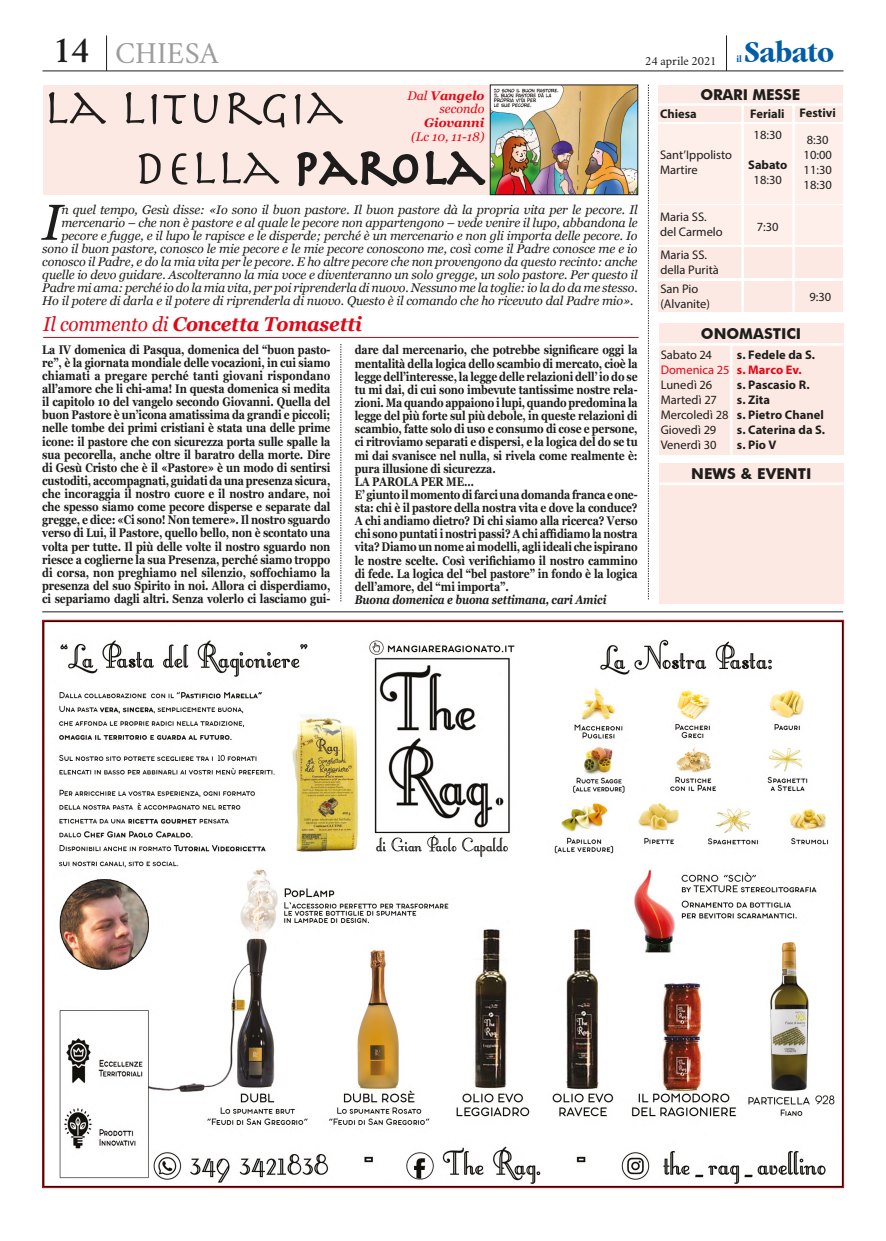
<style>
.page{position:relative;width:886px;height:1241px;background:#fff}
.page>*{position:absolute;margin:0;border:0;box-sizing:border-box;transform-origin:0 0}
.t1{font:italic 50.38px "Georgia";color:#1d1d1b}
.t2{font:50px/60px "Herculanum";color:#1d1d1b}
.t3{font:700 condensed 31.25px "Garamond FC";color:#005da9;scale:1.1 1}
.t4{font:30px "Crimson";letter-spacing:.005em;color:#9d9d9d}
.t5{font:italic 700 20px "Georgia";letter-spacing:-.01em;color:#e30614;scale:.95 1}
.t6{font:700 15px "Futura BT";color:#1d1d1b}
.t7{font:700 12.5px/13.1px "Georgia";letter-spacing:-.01em;color:#1d1d1b;text-align:justify;scale:.83 1}
.t8{font:italic 12.5px "Georgia";letter-spacing:-.01em;color:#1d1d1b}
.t9{font:700 12.5px/15px "Myriad Pro";color:#1d1d1b}
.t10{font:12.5px/15px "Myriad Pro";color:#1d1d1b}
.t11{font:italic 700 12.5px "Georgia";letter-spacing:-.01em;color:#1d1d1b;scale:.83 1}
.t12{font:italic 12.5px/13.8px "Georgia";color:#e30614;text-align:right}
.t13{font:12.5px "Crimson";color:#1d1d1b}
.t14{font:italic 700 12.5px "Georgia";color:#e30614}
.t15{font:700 condensed 10px "Garamond FC";color:#005da9}
.s1{font-weight:600;font-size:37.5px;color:#1d1d1b}
.s2{font-weight:700}
.s3{font-weight:400}
.s4{font-weight:400;color:#e30614}
.s5{color:#e30614}
</style>
<div class="page">
<hr style="left:42px;top:611px;width:801px;height:1px;background:#1d1d1b">
<div style="left:43px;top:85px;width:595px;height:109px;background:#fde9e3"></div>
<svg style="left:341px;top:344px;width:1px;height:257px"></svg>
<svg style="left:648px;top:85px;width:1px;height:514px"></svg>
<img style="left:490px;top:85px;width:148px;height:110px">
<hr style="left:43px;top:337px;width:595px;height:1px;background:#e30614">
<hr style="left:43px;top:71px;width:800px;height:1px;background:#1d1d1b">
<hr style="left:726px;top:35px;width:1px;height:36px;background:#1d1d1b">
<hr style="left:106px;top:35px;width:1px;height:36px;background:#1d1d1b">
<div style="left:658px;top:85px;width:184px;height:36px;background:#fde9e3"></div>
<div style="left:658px;top:124px;width:184px;height:79px;background:#feefeb"></div>
<div style="left:658px;top:205px;width:184px;height:39px;background:#feefeb"></div>
<hr style="left:658px;top:103px;width:184px;height:3px;background:#fff">
<div style="left:658px;top:281px;width:185px;height:30px;background:#fde9e3"></div>
<div style="left:658px;top:247px;width:185px;height:31px;background:#fde9e3"></div>
<hr style="left:741px;top:105px;width:3px;height:206px;background:#fff">
<hr style="left:792px;top:105px;width:3px;height:206px;background:#fff">
<div style="left:659px;top:323px;width:184px;height:131px;background:#fde9e3"></div>
<div style="left:659px;top:463px;width:184px;height:140px;background:#fde9e3"></div>
<hr style="left:659px;top:343px;width:184px;height:2px;background:#fff">
<hr style="left:659px;top:482px;width:185px;height:3px;background:#fff">
<hr style="left:730px;top:345px;width:2px;height:109px;background:#fff">
<img style="left:45px;top:622px;width:797px;height:563px">
<h3 class="t4" style="left:53px;top:32px;width:167px"><span class="s1">14</span> CHIESA</h3>
<h3 class="t3" style="left:744px;top:34px;width:83px">Sabato</h3>
<p class="t13" style="left:645px;top:52px;width:73px">24 aprile 2021</p>
<p class="t15" style="left:736px;top:53px;width:7px">il</p>
<p class="t12" style="left:407px;top:88px;width:78px">Dal <span class="s2">Vangelo </span>secondo</p>
<p class="t14" style="left:424px;top:113px;width:62px">Giovanni</p>
<p class="t12" style="left:411px;top:129px;width:75px">(Lc 10, 11-18)</p>
<h2 class="t2" style="left:134px;top:75px;width:352px;text-indent:-91px">LA LITURGIA<br>DELLA PAROLA</h2>
<p class="t8" style="left:61px;top:200px;width:578px">n quel tempo, Gesù disse: «Io sono il buon pastore. Il buon pastore dà la propria vita per le pecore. Il</p>
<p class="t8" style="left:61px;top:213px;width:578px">mercenario – che non è pastore e al quale le pecore non appartengono – vede venire il lupo, abbandona le</p>
<p class="t8" style="left:61px;top:226px;width:578px">pecore e fugge, e il lupo le rapisce e le disperde; perché è un mercenario e non gli importa delle pecore. Io</p>
<p class="t8" style="left:42px;top:239px;width:597px">sono il buon pastore, conosco le mie pecore e le mie pecore conoscono me, così come il Padre conosce me e io</p>
<p class="t8" style="left:42px;top:252px;width:597px">conosco il Padre, e do la mia vita per le pecore. E ho altre pecore che non provengono da questo recinto: anche</p>
<p class="t8" style="left:42px;top:266px;width:597px">quelle io devo guidare. Ascolteranno la mia voce e diventeranno un solo gregge, un solo pastore. Per questo il</p>
<p class="t8" style="left:42px;top:279px;width:597px">Padre mi ama: perché io do la mia vita, per poi riprenderla di nuovo. Nessuno me la toglie: io la do da me stesso.</p>
<p class="t8" style="left:42px;top:292px;width:593px">Ho il potere di darla e il potere di riprenderla di nuovo. Questo è il comando che ho ricevuto dal Padre mio».</p>
<h1 class="t1" style="left:42px;top:186px;width:21px">I</h1>
<h3 class="t5" style="left:43px;top:309px;width:337px"><span class="s3">Il commento di</span> Concetta Tomasetti</h3>
<p class="t7" style="left:42px;top:342px;width:349px">La IV domenica di Pasqua, domenica del “buon pasto&shy;re”, è la giornata mondiale delle vocazioni, in cui siamo chiamati a pregare perché tanti giovani rispondano all’amore che li chi-ama! In questa domenica si medita il capitolo 10 del vangelo secondo Giovanni. Quella del buon Pastore è un’icona amatissima da grandi e piccoli; nelle tombe dei primi cristiani è stata una delle prime icone: il pastore che con sicurezza porta sulle spalle la sua pecorella, anche oltre il baratro della morte. Dire di Gesù Cristo che è il «Pastore» è un modo di sentirsi custoditi, accompagnati, guidati da una presenza sicura, che incoraggia il nostro cuore e il nostro andare, noi che spesso siamo come pecore disperse e separate dal gregge, e dice: «Ci sono! Non temere». Il nostro sguardo verso di Lui, il Pastore, quello bello, non è scontato una volta per tutte. Il più delle volte il nostro sguardo non riesce a coglierne la sua Presenza, perché siamo troppo di corsa, non preghiamo nel silenzio, soffochiamo la presenza del suo Spirito in noi. Allora ci disperdiamo, ci separiamo dagli altri. Senza volerlo ci lasciamo gui-</p>
<p class="t7" style="left:355px;top:343px;width:342px;text-align:left">dare dal mercenario, che potrebbe significare oggi la mentalità della logica dello scambio di mercato, cioè la legge dell’interesse, la legge delle relazioni dell’ io do se tu mi dai, di cui sono imbevute tantissime nostre rela&shy;zioni. Ma quando appaiono i lupi, quando predomina la legge del più forte sul più debole, in queste relazioni di scambio, fatte solo di uso e consumo di cose e persone, ci ritroviamo separati e dispersi, e la logica del do se tu mi dai svanisce nel nulla, si rivela come realmente è: pura illusione di sicurezza.<br>LA PAROLA PER ME…<br>E’ giunto il momento di farci una domanda franca e one&shy;sta: chi è il pastore della nostra vita e dove la conduce?<br>A chi andiamo dietro? Di chi siamo alla ricerca? Verso chi sono puntati i nostri passi? A chi affidiamo la nostra vita? Diamo un nome ai modelli, agli ideali che ispirano le nostre scelte. Così verifichiamo il nostro cammino di fede. La logica del “bel pastore” in fondo è la logica dell’amore, del “mi importa”.</p>
<p class="t11" style="left:355px;top:590px;width:305px">Buona domenica e buona settimana, cari Amici</p>
<p class="t6" style="left:700px;top:86px;width:101px">ORARI MESSE</p>
<p class="t9" style="left:660px;top:106px;width:38px">Chiesa</p>
<p class="t9" style="left:750px;top:105px;width:87px">Feriali Festivi</p>
<p class="t10" style="left:660px;top:147px;width:74px">Sant’Ippolisto<br>Martire</p>
<p class="t10" style="left:660px;top:209px;width:64px">Maria SS. del Carmelo</p>
<p class="t10" style="left:660px;top:247px;width:60px">Maria SS. della Purità</p>
<p class="t10" style="left:660px;top:281px;width:51px">San Pio (Alvanite)</p>
<p class="t10" style="left:754px;top:127px;width:30px">18:30</p>
<p class="t9" style="left:748px;top:157px;width:41px">Sabato</p>
<p class="t10" style="left:754px;top:172px;width:30px">18:30</p>
<p class="t10" style="left:757px;top:219px;width:23px">7:30</p>
<p class="t10" style="left:803px;top:132px;width:30px">8:30<br>10:00<br>11:30<br>18:30</p>
<p class="t10" style="left:809px;top:289px;width:23px">9:30</p>
<p class="t6" style="left:701px;top:325px;width:102px">ONOMASTICI</p>
<p class="t10" style="left:661px;top:347px;width:53px">Sabato 24</p>
<p class="t9" style="left:661px;top:347px;width:156px;text-indent:76px">s. Fedele da S.<br><span class="s4">Domenica 25</span> <span class="s5">s. Marco Ev.<br></span><span class="s3">Lunedì 26</span></p>
<p class="t9" style="left:737px;top:377px;width:74px">s. Pascasio R.</p>
<p class="t10" style="left:661px;top:392px;width:58px">Martedì 27</p>
<p class="t9" style="left:661px;top:392px;width:165px;text-indent:76px">s. Zita<br><span class="s3">Mercoledì 28</span> s. Pietro Chanel<br><span class="s3">Giovedì 29</span></p>
<p class="t9" style="left:737px;top:422px;width:90px">s. Caterina da S.</p>
<p class="t10" style="left:661px;top:437px;width:57px">Venerdì 30</p>
<p class="t9" style="left:737px;top:437px;width:41px">s. Pio V</p>
<p class="t6" style="left:691px;top:465px;width:122px">NEWS &amp; EVENTI</p>
</div>
